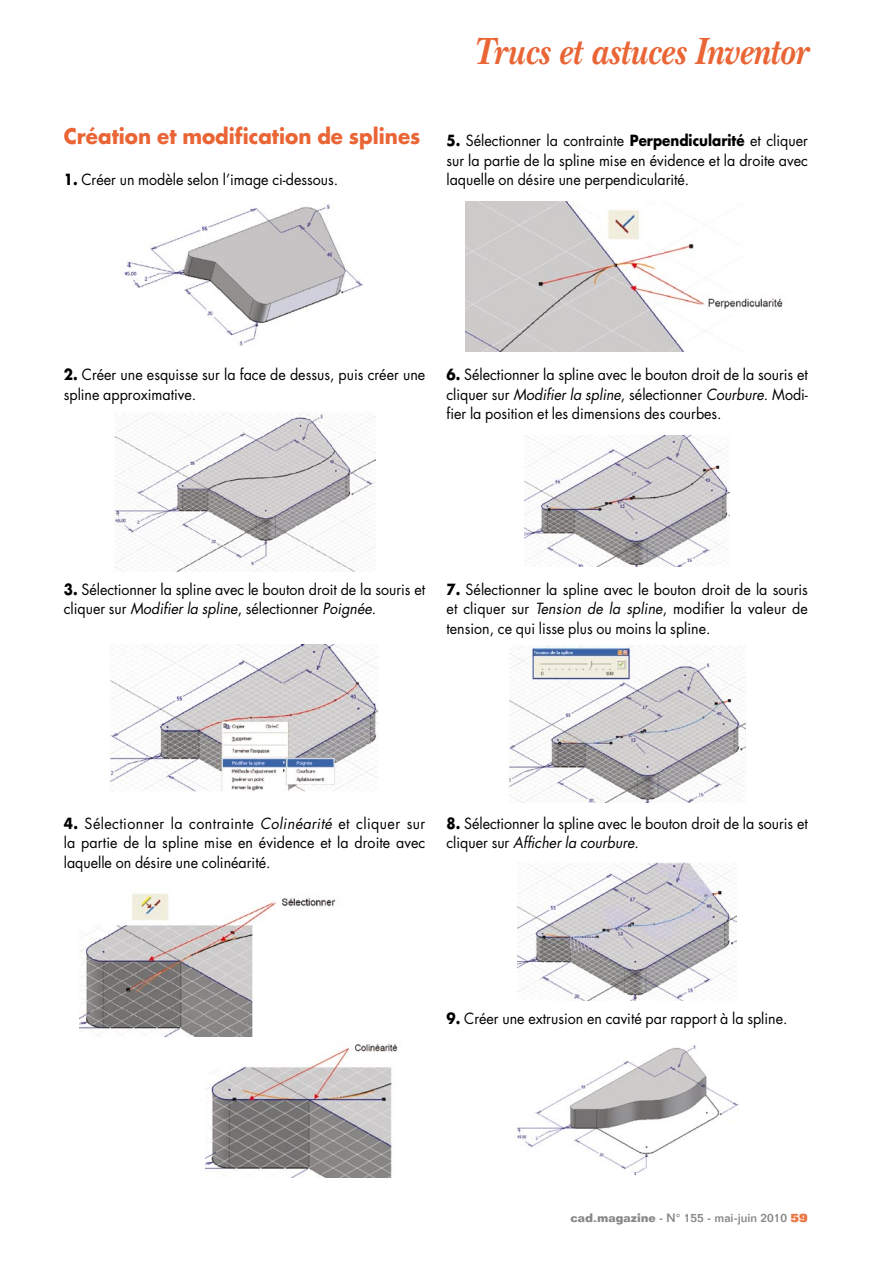
<style>
.page{position:relative;width:893px;height:1263px;background:#fff}
.page>*{position:absolute;margin:0;border:0;box-sizing:border-box;transform-origin:0 0}
.t1{font:italic 700 39.6px "New Baskerville";color:#ea6535;scale:.86 1}
.t2{font:700 21px "Futura";color:#ea6535;scale:.95 1}
.t3{font:15px/19.5px "Futura";color:#000;text-align:justify;scale:.95 1}
.t4{font:500 12px "Folio";color:#878889}
.s1{font-weight:700}
.s2{font-style:italic}
.s3{font-weight:800;color:#ec7746}
</style>
<div class="page">
<img style="left:121px;top:204px;width:242px;height:142px">
<img style="left:113px;top:413px;width:263px;height:159px">
<img style="left:110px;top:644px;width:269px;height:147px">
<img style="left:80px;top:889px;width:256px;height:147px">
<img style="left:206px;top:1044px;width:192px;height:134px">
<img style="left:465px;top:202px;width:318px;height:149px">
<img style="left:525px;top:436px;width:205px;height:131px">
<img style="left:509px;top:645px;width:237px;height:158px">
<img style="left:518px;top:862px;width:219px;height:138px">
<img style="left:514px;top:1045px;width:225px;height:131px">
<h2 class="t2" style="left:64px;top:122px;width:377px">Création et modification de splines</h2>
<p class="t3" style="left:64px;top:170px;width:290px"><span class="s1">1.</span> Créer un modèle selon l’image ci-dessous.</p>
<h1 class="t1" style="left:473px;top:29px;width:391px">Trucs et astuces Inventor</h1>
<p class="t3" style="left:446px;top:131px;width:382px"><span class="s1">5.</span> Sélectionner la contrainte <span class="s1">Perpendicularité</span> et cliquer sur la partie de la spline mise en évidence et la droite avec laquelle on désire une perpendicularité.</p>
<p class="t3" style="left:64px;top:365px;width:382px"><span class="s1">2.</span> Créer une esquisse sur la face de dessus, puis créer une spline approximative.</p>
<p class="t3" style="left:446px;top:365px;width:382px"><span class="s1">6.</span> Sélectionner la spline avec le bouton droit de la souris et cliquer sur <span class="s2">Modifier la spline</span>, sélectionner <span class="s2">Courbure</span>. Modi&shy;fier la position et les dimensions des courbes.</p>
<p class="t3" style="left:64px;top:579px;width:382px"><span class="s1">3.</span> Sélectionner la spline avec le bouton droit de la souris et cliquer sur <span class="s2">Modifier la spline</span>, sélectionner <span class="s2">Poignée</span>.</p>
<p class="t3" style="left:446px;top:579px;width:382px"><span class="s1">7.</span> Sélectionner la spline avec le bouton droit de la souris et cliquer sur <span class="s2">Tension de la spline</span>, modifier la valeur de tension, ce qui lisse plus ou moins la spline.</p>
<p class="t3" style="left:64px;top:813px;width:382px"><span class="s1">4.</span> Sélectionner la contrainte <span class="s2">Colinéarité</span> et cliquer sur la partie de la spline mise en évidence et la droite avec laquelle on désire une colinéarité.</p>
<p class="t3" style="left:446px;top:813px;width:382px"><span class="s1">8.</span> Sélectionner la spline avec le bouton droit de la souris et cliquer sur <span class="s2">Afficher la courbure</span>.</p>
<p class="t3" style="left:446px;top:1008px;width:360px"><span class="s1">9.</span> Créer une extrusion en cavité par rapport à la spline.</p>
<p class="t4" style="left:570px;top:1210px;width:239px"><span class="s1">cad-magazine</span> - N° 155 - mai-juin 2010 <span class="s3">59</span></p>
</div>
